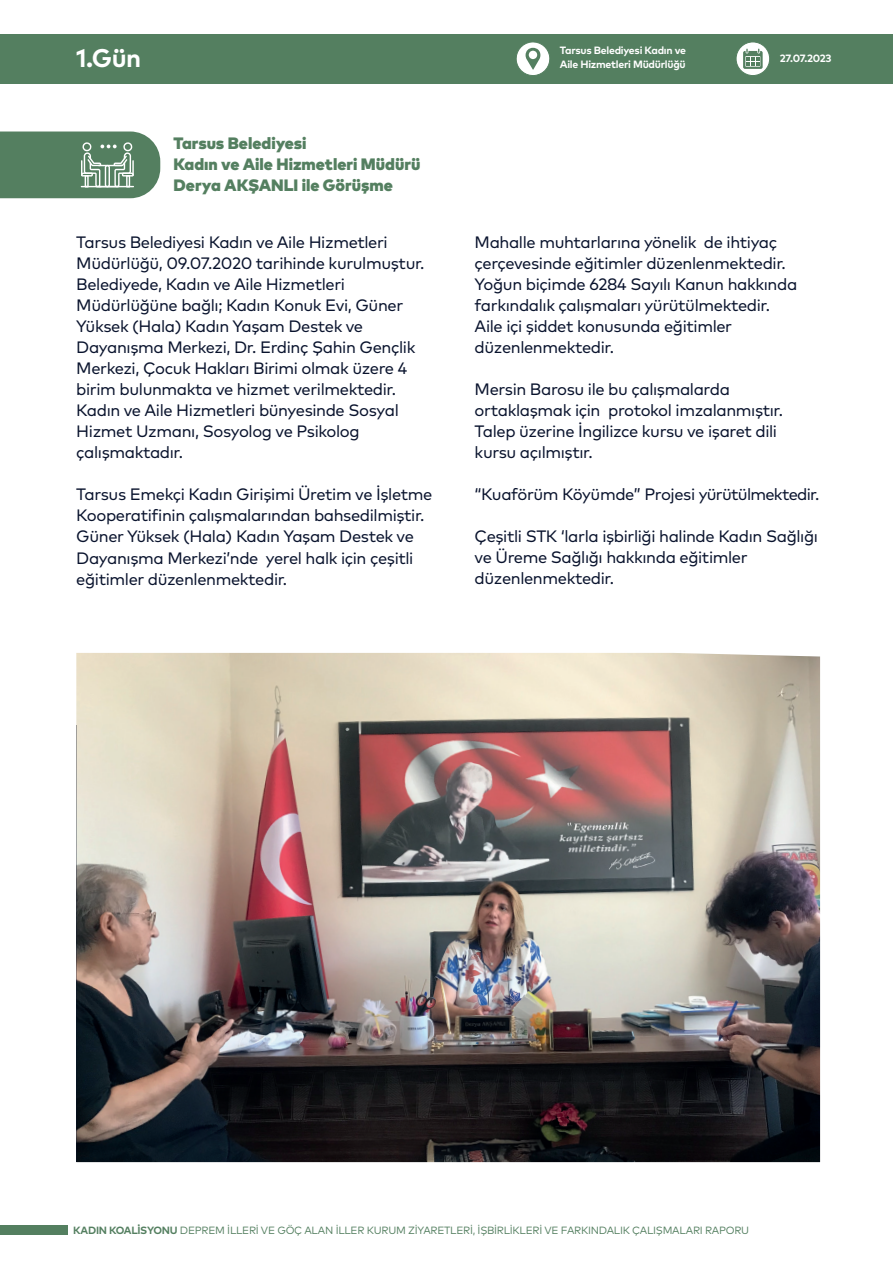
<style>
.page{position:relative;width:893px;height:1263px;background:#fff}
.page>*{position:absolute;margin:0;border:0;box-sizing:border-box;transform-origin:0 0}
.t1{font:700 25.5px "Mark Pro";color:#fff}
.t2{font:16.5px/21px "Mark Pro";letter-spacing:-.025em;color:#09132d}
.t3{font:900 16.5px/21px "Mark Pro";color:#547f60}
.t4{font:16.5px "Mark Pro";letter-spacing:-.045em;color:#09132d}
.t5{font:10.5px "Mark Pro";letter-spacing:-.025em;color:#547f60}
.t6{font:700 10.5px/13.5px "Mark Pro";letter-spacing:-.025em;color:#fff}
.s1{font-weight:700}
</style>
<div class="page">
<div style="left:0;top:1224px;width:68px;height:10px;background:#547f60"></div>
<div style="left:0;top:34px;width:893px;height:49px;background:#547f60"></div>
<svg style="left:0;top:131px;width:160px;height:67px;background:#668c70"></svg>
<svg style="left:516px;top:42px;width:34px;height:33px"></svg>
<svg style="left:736px;top:42px;width:34px;height:34px"></svg>
<div style="left:736px;top:41px;width:34px;height:35px;border:1px solid #547f60;border-radius:50%"></div>
<svg style="left:743px;top:49px;width:20px;height:20px"></svg>
<img style="left:76px;top:653px;width:744px;height:509px">
<h1 class="t1" style="left:76px;top:38px;width:66px">1.Gün</h1>
<p class="t3" style="left:174px;top:132px;width:248px">Tarsus Belediyesi<br>Kadın ve Aile Hizmetleri Müdürü<br>Derya AKŞANLI ile Görüşme</p>
<p class="t2" style="left:76px;top:231px;width:350px">Tarsus Belediyesi Kadın ve Aile Hizmetleri Müdürlüğü, 09.07.2020 tarihinde kurulmuştur.<br>Belediyede, Kadın ve Aile Hizmetleri Müdürlüğüne bağlı; Kadın Konuk Evi, Güner Yüksek (Hala) Kadın Yaşam Destek ve Dayanışma Merkezi, Dr. Erdinç Şahin Gençlik Merkezi, Çocuk Hakları Birimi olmak üzere 4 birim bulunmakta ve hizmet verilmektedir.<br>Kadın ve Aile Hizmetleri bünyesinde Sosyal Hizmet Uzmanı, Sosyolog ve Psikolog çalışmaktadır.</p>
<p class="t2" style="left:76px;top:483px;width:358px">Tarsus Emekçi Kadın Girişimi Üretim ve İşletme Kooperatifinin çalışmalarından bahsedilmiştir.<br>Güner Yüksek (Hala) Kadın Yaşam Destek ve Dayanışma Merkezi’nde yerel halk için çeşitli eğitimler düzenlenmektedir.</p>
<p class="t6" style="left:560px;top:43px;width:128px">Tarsus Belediyesi Kadın ve<br>Aile Hizmetleri Müdürlüğü</p>
<p class="t6" style="left:780px;top:51px;width:53px">27.07.2023</p>
<p class="t2" style="left:475px;top:231px;width:324px">Mahalle muhtarlarına yönelik de ihtiyaç çerçevesinde eğitimler düzenlenmektedir.<br>Yoğun biçimde 6284 Sayılı Kanun hakkında farkındalık çalışmaları yürütülmektedir.<br>Aile içi şiddet konusunda eğitimler düzenlenmektedir.</p>
<p class="t2" style="left:475px;top:378px;width:310px">Mersin Barosu ile bu çalışmalarda ortaklaşmak için protokol imzalanmıştır.<br>Talep üzerine İngilizce kursu ve işaret dili kursu açılmıştır.</p>
<p class="t4" style="left:475px;top:482px;width:346px">“Kuaförüm Köyümde” Projesi yürütülmektedir.</p>
<p class="t2" style="left:475px;top:525px;width:345px">Çeşitli STK ‘larla işbirliği halinde Kadın Sağlığı ve Üreme Sağlığı hakkında eğitimler düzenlenmektedir.</p>
<p class="t5" style="left:73px;top:1222px;width:677px"><span class="s1">KADIN KOALİSYONU</span> DEPREM İLLERİ VE GÖÇ ALAN İLLER KURUM ZİYARETLERİ, İŞBİRLİKLERİ VE FARKINDALIK ÇALIŞMALARI RAPORU</p>
</div>
